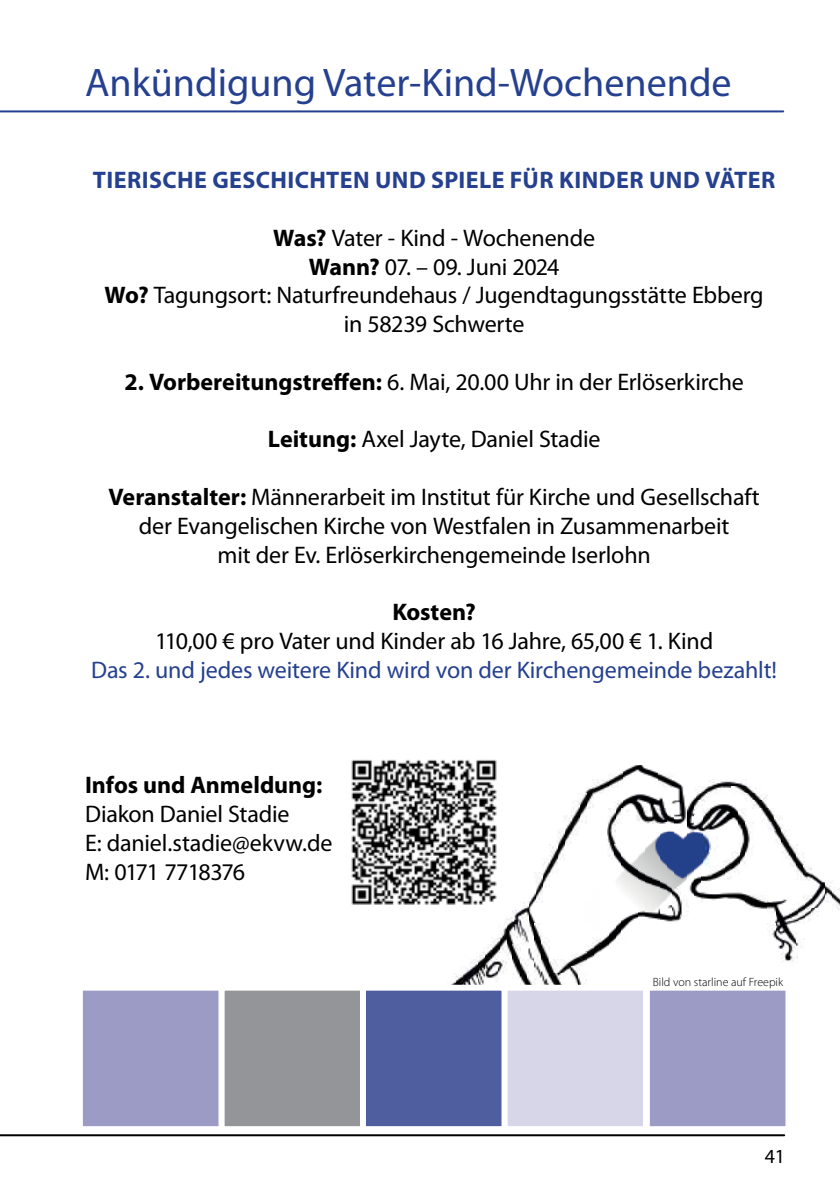
<style>
.page{position:relative;width:840px;height:1191px;background:#fff}
.page>*{position:absolute;margin:0;border:0;box-sizing:border-box;transform-origin:0 0}
.t1{font:40px "Myriad Pro";color:#25408f}
.t2{font:24px/28.8px "Myriad Pro";letter-spacing:-.005em;color:#000;text-align:center}
.t3{font:24px "Myriad Pro";letter-spacing:-.005em;color:#25408f}
.t4{font:700 24px "Myriad Pro";letter-spacing:.02em;color:#25408f}
.t5{font:700 24px "Myriad Pro";color:#000}
.t6{font:20px "Myriad Pro";color:#000}
.t7{font:300 12px "Myriad Pro";color:#000}
.s1{font-weight:700}
</style>
<div class="page">
<hr style="left:0;top:110px;width:782px;height:2px;background:#25408f">
<hr style="left:0;top:1134px;width:783px;height:2px;background:#000">
<img style="left:622px;top:765px;width:36px;height:15px">
<img style="left:607px;top:773px;width:15px;height:14px">
<img style="left:658px;top:773px;width:14px;height:14px">
<img style="left:592px;top:779px;width:15px;height:15px">
<img style="left:672px;top:780px;width:15px;height:107px">
<img style="left:709px;top:781px;width:15px;height:12px">
<img style="left:723px;top:781px;width:22px;height:6px">
<img style="left:585px;top:786px;width:8px;height:22px">
<img style="left:694px;top:786px;width:15px;height:15px">
<img style="left:730px;top:786px;width:25px;height:7px">
<img style="left:578px;top:793px;width:8px;height:29px">
<img style="left:622px;top:794px;width:43px;height:14px">
<img style="left:687px;top:798px;width:7px;height:97px">
<img style="left:745px;top:793px;width:22px;height:7px">
<img style="left:571px;top:800px;width:7px;height:35px">
<img style="left:615px;top:800px;width:7px;height:22px">
<img style="left:665px;top:800px;width:8px;height:122px">
<svg style="left:694px;top:800px;width:8px;height:8px"></svg>
<img style="left:708px;top:800px;width:30px;height:30px">
<img style="left:752px;top:800px;width:15px;height:8px">
<img style="left:607px;top:808px;width:8px;height:49px">
<svg style="left:621px;top:808px;width:7px;height:8px"></svg>
<img style="left:636px;top:808px;width:29px;height:15px">
<img style="left:702px;top:808px;width:7px;height:58px">
<img style="left:738px;top:810px;width:7px;height:56px">
<img style="left:759px;top:808px;width:15px;height:14px">
<img style="left:563px;top:815px;width:8px;height:29px">
<img style="left:694px;top:819px;width:8px;height:80px">
<img style="left:774px;top:815px;width:8px;height:29px">
<img style="left:658px;top:822px;width:7px;height:99px">
<img style="left:745px;top:823px;width:7px;height:31px">
<svg style="left:769px;top:822px;width:5px;height:8px"></svg>
<img style="left:556px;top:829px;width:8px;height:30px">
<img style="left:651px;top:837px;width:7px;height:83px">
<img style="left:781px;top:829px;width:8px;height:29px">
<img style="left:644px;top:843px;width:7px;height:76px">
<img style="left:708px;top:836px;width:4px;height:16px">
<img style="left:549px;top:844px;width:8px;height:29px">
<img style="left:614px;top:844px;width:7px;height:96px">
<img style="left:637px;top:851px;width:7px;height:68px">
<img style="left:788px;top:844px;width:8px;height:22px">
<img style="left:621px;top:855px;width:16px;height:76px">
<img style="left:731px;top:851px;width:7px;height:22px">
<img style="left:796px;top:852px;width:7px;height:27px">
<img style="left:542px;top:858px;width:7px;height:30px">
<img style="left:723px;top:860px;width:8px;height:20px">
<img style="left:708px;top:865px;width:16px;height:15px">
<img style="left:803px;top:866px;width:8px;height:13px">
<img style="left:534px;top:872px;width:8px;height:29px">
<img style="left:607px;top:872px;width:8px;height:73px">
<img style="left:701px;top:872px;width:8px;height:29px">
<img style="left:810px;top:872px;width:15px;height:36px">
<img style="left:600px;top:937px;width:7px;height:15px">
<img style="left:825px;top:882px;width:7px;height:20px">
<img style="left:528px;top:887px;width:7px;height:79px">
<img style="left:672px;top:887px;width:8px;height:35px">
<img style="left:708px;top:887px;width:37px;height:15px">
<img style="left:832px;top:888px;width:7px;height:21px">
<img style="left:679px;top:894px;width:3px;height:22px">
<img style="left:745px;top:894px;width:22px;height:15px">
<img style="left:774px;top:899px;width:15px;height:50px">
<img style="left:803px;top:894px;width:8px;height:27px">
<img style="left:520px;top:902px;width:8px;height:41px">
<img style="left:766px;top:901px;width:8px;height:12px">
<img style="left:796px;top:904px;width:7px;height:19px">
<img style="left:512px;top:909px;width:8px;height:29px">
<img style="left:788px;top:908px;width:8px;height:16px">
<svg style="left:810px;top:908px;width:6px;height:8px"></svg>
<img style="left:505px;top:916px;width:8px;height:41px">
<img style="left:498px;top:923px;width:8px;height:29px">
<img style="left:534px;top:923px;width:7px;height:57px">
<img style="left:767px;top:923px;width:7px;height:15px">
<img style="left:788px;top:930px;width:8px;height:33px">
<img style="left:491px;top:937px;width:7px;height:42px">
<img style="left:541px;top:941px;width:8px;height:43px">
<img style="left:592px;top:937px;width:8px;height:21px">
<img style="left:796px;top:940px;width:6px;height:7px">
<img style="left:484px;top:944px;width:7px;height:35px">
<img style="left:512px;top:944px;width:8px;height:34px">
<img style="left:585px;top:944px;width:8px;height:15px">
<img style="left:477px;top:952px;width:7px;height:32px">
<img style="left:571px;top:952px;width:15px;height:14px">
<img style="left:781px;top:952px;width:8px;height:11px">
<img style="left:469px;top:959px;width:8px;height:25px">
<img style="left:498px;top:960px;width:8px;height:14px">
<img style="left:520px;top:959px;width:7px;height:25px">
<img style="left:549px;top:959px;width:22px;height:14px">
<img style="left:462px;top:967px;width:7px;height:17px">
<img style="left:570px;top:966px;width:8px;height:18px">
<img style="left:454px;top:973px;width:8px;height:11px">
<img style="left:527px;top:973px;width:8px;height:11px">
<img style="left:549px;top:973px;width:12px;height:11px">
<img style="left:578px;top:977px;width:7px;height:7px">
<div style="left:501px;top:984px;width:147px;height:148px;background:#d6d6e8;border:6px solid #fff"></div>
<div style="left:360px;top:984px;width:147px;height:148px;background:#4e5e9e;border:6px solid #fff"></div>
<div style="left:218px;top:984px;width:147px;height:148px;background:#939598;border:6px solid #fff"></div>
<div style="left:77px;top:984px;width:147px;height:148px;background:#9b9bc5;border:6px solid #fff"></div>
<div style="left:643px;top:984px;width:147px;height:148px;background:#9b9bc5;border:6px solid #fff"></div>
<img style="left:351px;top:759px;width:146px;height:146px">
<h1 class="t1" style="left:85px;top:61px;width:647px">Ankündigung Vater-Kind-Wochenende</h1>
<p class="t4" style="left:93px;top:167px;width:683px">TIERISCHE GESCHICHTEN UND SPIELE FÜR KINDER UND VÄTER</p>
<p class="t2" style="left:104px;top:224px;width:660px"><span class="s1">Was?</span> Vater - Kind - Wochenende<br><span class="s1">Wann?</span> 07. – 09. Juni 2024<br><span class="s1">Wo?</span> Tagungsort: Naturfreundehaus / Jugendtagungsstätte Ebberg in 58239 Schwerte</p>
<p class="t2" style="left:124px;top:368px;width:620px"><span class="s1">2. Vorbereitungstreffen:</span> 6. Mai, 20.00 Uhr in der Erlöserkirche</p>
<p class="t2" style="left:268px;top:425px;width:334px"><span class="s1">Leitung:</span> Axel Jayte, Daniel Stadie</p>
<p class="t2" style="left:108px;top:483px;width:652px"><span class="s1">Veranstalter:</span> Männerarbeit im Institut für Kirche und Gesellschaft der Evangelischen Kirche von Westfalen in Zusammenarbeit<br>mit der Ev. Erlöserkirchengemeinde Iserlohn</p>
<p class="t5" style="left:392px;top:599px;width:85px">Kosten?</p>
<p class="t2" style="left:155px;top:627px;width:559px">110,00 € pro Vater und Kinder ab 16 Jahre, 65,00 € 1. Kind</p>
<p class="t3" style="left:91px;top:657px;width:686px">Das 2. und jedes weitere Kind wird von der Kirchengemeinde bezahlt!</p>
<p class="t5" style="left:85px;top:771px;width:239px">Infos und Anmeldung:</p>
<p class="t2" style="left:85px;top:800px;width:249px;text-align:left">Diakon Daniel Stadie<br>E: daniel.stadie@ekvw.de<br>M: 0171 7718376</p>
<p class="t7" style="left:652px;top:975px;width:132px">Bild von starline auf Freepik</p>
<p class="t6" style="left:764px;top:1145px;width:22px">41</p>
</div>
